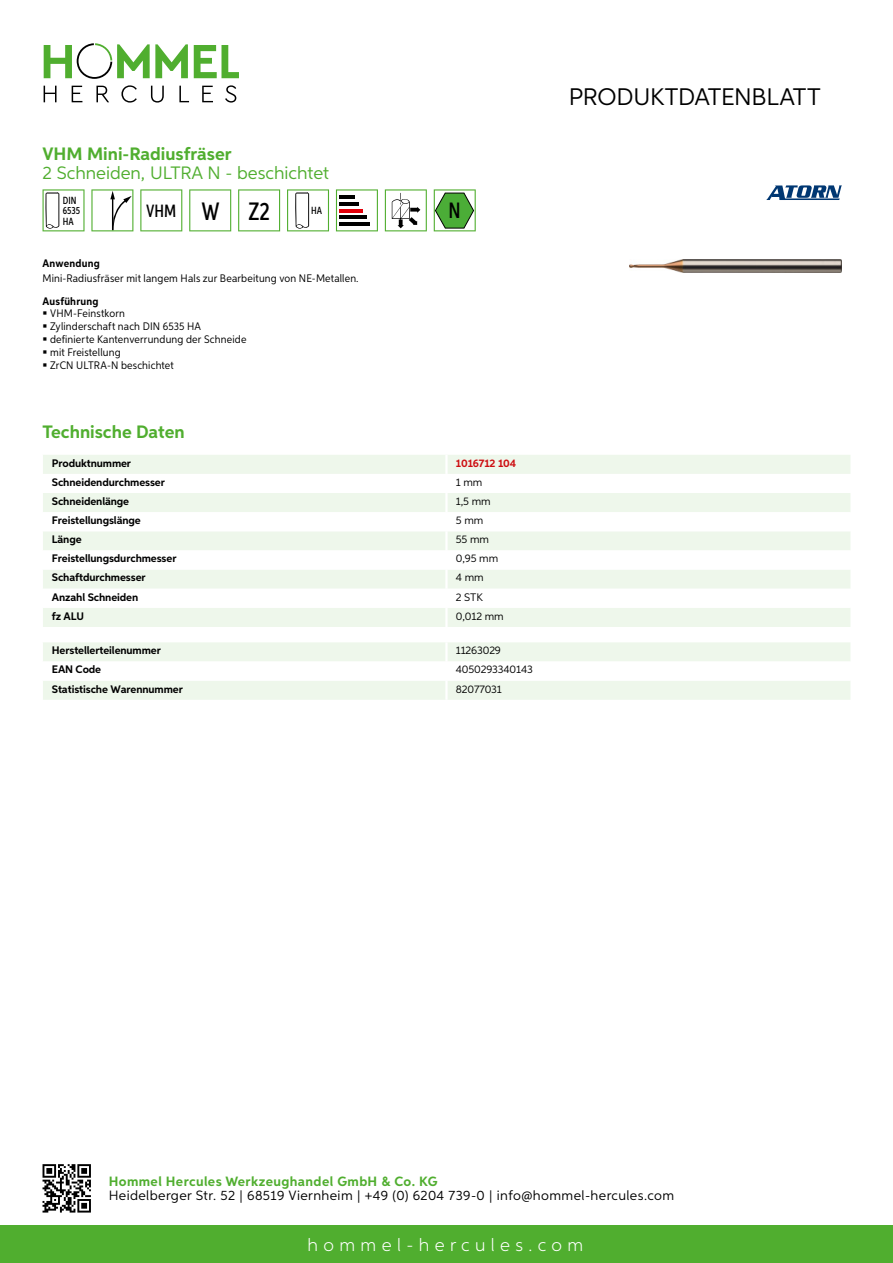
<style>
.page{position:relative;width:893px;height:1263px;background:#fff}
.page>*{position:absolute;margin:0;border:0;box-sizing:border-box;transform-origin:0 0}
.t1{font:24px "Aspira";letter-spacing:-.01em;color:#000}
.t2{font:500 22.2px "Aspira XX Nar";color:#000}
.t3{font:700 18px "Aspira";color:#50ae2f}
.t4{font:18px "Aspira";color:#50ae2f}
.t5{font:300 18px "Aspira";letter-spacing:.3em;color:#fff}
.t6{font:500 17.85px "Aspira XX Nar";color:#000}
.t7{font:13.5px "Aspira";letter-spacing:.03em;color:#000}
.t8{font:700 13.5px "Aspira";letter-spacing:.03em;color:#50ae2f}
.t9{font:700 10.95px "Aspira";letter-spacing:-.01em;color:#000}
.t10{font:10.95px/12.8px "Aspira Nar";letter-spacing:.015em;color:#000}
.t11{font:10.95px "Aspira";letter-spacing:-.01em;color:#000}
.t12{font:700 10.95px "Aspira Nar";letter-spacing:.02em;color:#000}
.t13{font:700 10.95px "Aspira";letter-spacing:-.01em;color:#cd1013}
.t14{font:500 10.35px/10.4px "Aspira XX Nar";color:#000}
.s1{font-size:25.2px}
</style>
<div class="page">
<div style="left:0;top:1226px;width:893px;height:37px;background:#50ae2f"></div>
<svg style="left:43px;top:1164px;width:48px;height:48px"></svg>
<svg style="left:194px;top:45px;width:45px;height:33px"></svg>
<svg style="left:44px;top:43px;width:144px;height:36px"></svg>
<svg style="left:44px;top:86px;width:13px;height:16px"></svg>
<svg style="left:72px;top:86px;width:10px;height:16px"></svg>
<svg style="left:96px;top:86px;width:13px;height:16px"></svg>
<svg style="left:121px;top:85px;width:16px;height:18px"></svg>
<svg style="left:151px;top:86px;width:13px;height:17px"></svg>
<svg style="left:179px;top:86px;width:10px;height:16px"></svg>
<svg style="left:202px;top:86px;width:11px;height:16px"></svg>
<svg style="left:225px;top:85px;width:11px;height:18px"></svg>
<div style="left:43px;top:455px;width:807px;height:172px;background:#eef7eb"></div>
<svg style="left:43px;top:474px;width:807px;height:134px"></svg>
<hr style="left:445px;top:455px;width:3px;height:19px;background:#fff">
<hr style="left:445px;top:474px;width:3px;height:19px;background:#fff">
<hr style="left:445px;top:493px;width:3px;height:19px;background:#fff">
<hr style="left:445px;top:512px;width:3px;height:19px;background:#fff">
<hr style="left:445px;top:531px;width:3px;height:19px;background:#fff">
<hr style="left:445px;top:550px;width:3px;height:20px;background:#fff">
<hr style="left:445px;top:570px;width:3px;height:19px;background:#fff">
<hr style="left:445px;top:589px;width:3px;height:19px;background:#fff">
<hr style="left:445px;top:608px;width:3px;height:19px;background:#fff">
<svg style="left:43px;top:642px;width:807px;height:58px"></svg>
<hr style="left:445px;top:681px;width:3px;height:19px;background:#fff">
<svg style="left:43px;top:189px;width:42px;height:42px"></svg>
<svg style="left:91px;top:189px;width:42px;height:42px"></svg>
<svg style="left:140px;top:189px;width:42px;height:42px"></svg>
<svg style="left:189px;top:189px;width:42px;height:42px"></svg>
<svg style="left:238px;top:189px;width:42px;height:42px"></svg>
<svg style="left:287px;top:189px;width:42px;height:42px"></svg>
<svg style="left:336px;top:189px;width:42px;height:42px"></svg>
<hr style="left:339px;top:196px;width:16px;height:3px;background:#000">
<hr style="left:339px;top:202px;width:20px;height:4px;background:#000">
<hr style="left:339px;top:209px;width:23px;height:3px;background:#e3000b">
<hr style="left:339px;top:216px;width:27px;height:3px;background:#000">
<hr style="left:339px;top:222px;width:31px;height:4px;background:#000">
<svg style="left:385px;top:189px;width:42px;height:42px"></svg>
<svg style="left:434px;top:189px;width:42px;height:42px"></svg>
<img style="left:629px;top:259px;width:213px;height:13px">
<svg style="left:766px;top:185px;width:76px;height:15px"></svg>
<h3 class="t3" style="left:43px;top:142px;width:191px">VHM Mini-Radiusfräser</h3>
<h3 class="t4" style="left:43px;top:162px;width:119px">2 Schneiden, ULTRA</h3>
<h3 class="t4" style="left:207px;top:162px;width:123px">N - beschichtet</h3>
<p class="t14" style="left:63px;top:195px;width:19px">DIN<br>6535<br>HA</p>
<h3 class="t6" style="left:146px;top:200px;width:125px">VHM <span class="s1">W Z2</span></h3>
<p class="t14" style="left:311px;top:205px;width:12px">HA</p>
<h2 class="t2" style="left:449px;top:197px;width:14px">N</h2>
<p class="t12" style="left:43px;top:257px;width:59px">Anwendung</p>
<p class="t10" style="left:43px;top:272px;width:318px">Mini-Radiusfräser mit langem Hals zur Bearbeitung von NE-Metallen.</p>
<p class="t12" style="left:43px;top:294px;width:58px">Ausführung</p>
<p class="t10" style="left:50px;top:307px;width:198px">VHM-Feinstkorn<br>Zylinderschaft nach DIN 6535 HA definierte Kantenverrundung der Schneide mit Freistellung<br>ZrCN ULTRA-N beschichtet</p>
<h3 class="t3" style="left:43px;top:421px;width:144px">Technische Daten</h3>
<p class="t9" style="left:52px;top:456px;width:81px">Produktnummer</p>
<p class="t13" style="left:456px;top:456px;width:62px">1016712 104</p>
<p class="t9" style="left:52px;top:475px;width:115px">Schneidendurchmesser</p>
<p class="t11" style="left:456px;top:475px;width:28px">1 mm</p>
<p class="t9" style="left:52px;top:494px;width:79px">Schneidenlänge</p>
<p class="t11" style="left:456px;top:494px;width:36px">1,5 mm</p>
<p class="t9" style="left:52px;top:514px;width:90px">Freistellungslänge</p>
<p class="t11" style="left:456px;top:514px;width:29px">5 mm</p>
<p class="t9" style="left:52px;top:533px;width:31px">Länge</p>
<p class="t11" style="left:456px;top:533px;width:35px">55 mm</p>
<p class="t9" style="left:52px;top:552px;width:126px">Freistellungsdurchmesser</p>
<p class="t11" style="left:456px;top:552px;width:44px">0,95 mm</p>
<p class="t9" style="left:52px;top:571px;width:95px">Schaftdurchmesser</p>
<p class="t11" style="left:456px;top:571px;width:29px">4 mm</p>
<p class="t9" style="left:52px;top:590px;width:88px">Anzahl Schneiden</p>
<p class="t11" style="left:456px;top:590px;width:22px">2 STK</p>
<p class="t9" style="left:52px;top:609px;width:34px">fz ALU</p>
<p class="t11" style="left:456px;top:609px;width:49px">0,012 mm</p>
<p class="t9" style="left:52px;top:644px;width:111px">Herstellerteilenummer</p>
<p class="t11" style="left:456px;top:644px;width:47px">11263029</p>
<p class="t9" style="left:52px;top:663px;width:51px">EAN Code</p>
<p class="t11" style="left:456px;top:663px;width:79px">4050293340143</p>
<p class="t9" style="left:52px;top:682px;width:132px">Statistische Warennummer</p>
<p class="t11" style="left:456px;top:682px;width:48px">82077031</p>
<h1 class="t1" style="left:569px;top:82px;width:253px">Produktdatenblatt</h1>
<p class="t8" style="left:109px;top:1172px;width:330px">Hommel Hercules Werkzeughandel GmbH &amp; Co. KG</p>
<p class="t7" style="left:109px;top:1187px;width:567px">Heidelberger Str. 52 | 68519 Viernheim | +49 (0) 6204 739-0 | info@hommel-hercules.com</p>
<h3 class="t5" style="left:307px;top:1234px;width:277px">hommel-hercules.com</h3>
</div>
